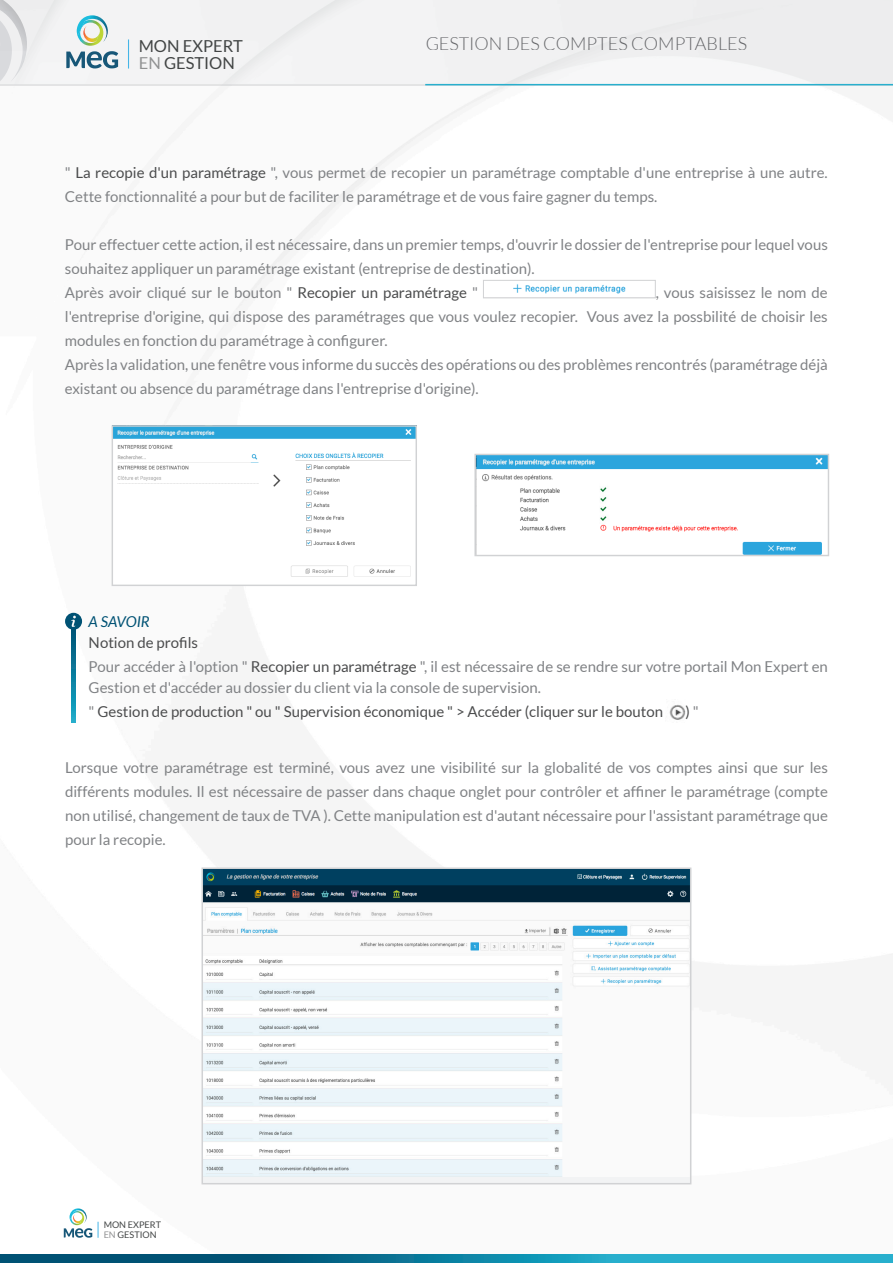
<style>
.page{position:relative;width:893px;height:1263px;background:#fff}
.page>*{position:absolute;margin:0;border:0;box-sizing:border-box;transform-origin:0 0}
.t1{font:300 18px "Lato";color:#6c6d70}
.t2{font:16.5px "Lato";color:#424545}
.t3{font:15px/24px "Lato";color:#808285}
.t4{font:15px "Lato";color:#4b4c4d}
.t5{font:italic 15px "Lato";color:#005274}
.t6{font:9.15px/9.3px "Lato";color:#424545}
.s1{color:#919293}
.s2{color:#4b4c4d}
.s3{color:#808285}
</style>
<div class="page">
<div style="left:0;top:0;width:893px;height:85px;background:#f2f3f4"></div>
<hr style="left:0;top:85px;width:893px;height:1px;background:#a8a9ad">
<svg style="left:64px;top:1208px;width:28px;height:30px"></svg>
<svg style="left:98px;top:1222px;width:1px;height:16px"></svg>
<svg style="left:0;top:1254px;width:893px;height:9px;background:#1180a0"></svg>
<hr style="left:425px;top:84px;width:468px;height:1px;background:#28afcd">
<svg style="left:0;top:0;width:27px;height:86px"></svg>
<svg style="left:66px;top:15px;width:52px;height:53px"></svg>
<hr style="left:128px;top:39px;width:1px;height:30px;background:#45b5e7">
<img style="left:513px;top:284px;width:113px;height:10px">
<div style="left:483px;top:280px;width:173px;height:18px;border:1px solid #d1d2d4"></div>
<img style="left:114px;top:427px;width:301px;height:150px">
<div style="left:112px;top:425px;width:305px;height:161px;border:1px solid #d1d2d4"></div>
<img style="left:205px;top:870px;width:483px;height:306px">
<div style="left:202px;top:867px;width:489px;height:317px;border:2px solid #d1d2d4"></div>
<svg style="left:71px;top:630px;width:5px;height:92px"></svg>
<img style="left:669px;top:705px;width:16px;height:15px">
<svg style="left:65px;top:613px;width:17px;height:17px"></svg>
<img style="left:476px;top:456px;width:351px;height:98px">
<div style="left:474px;top:454px;width:355px;height:102px;border:1px solid #d1d2d4"></div>
<img style="left:600px;top:483px;width:199px;height:40px">
<p class="t2" style="left:139px;top:37px;width:106px">MON EXPERT</p>
<p class="t1" style="left:425px;top:34px;width:324px">GESTION DES COMPTES COMPTABLES</p>
<p class="t2" style="left:139px;top:53px;width:98px"><span class="s1">EN</span> GESTION</p>
<p class="t3" style="left:65px;top:160px;width:764px">" <span class="s2">La recopie d'un paramétrage</span> ", vous permet de recopier un paramétrage comptable d'une entreprise à une autre.<br>Cette fonctionnalité a pour but de faciliter le paramétrage et de vous faire gagner du temps.</p>
<p class="t3" style="left:65px;top:232px;width:764px">Pour effectuer cette action, il est nécessaire, dans un premier temps, d'ouvrir le dossier de l'entreprise pour lequel vous souhaitez appliquer un paramétrage existant (entreprise de destination).</p>
<p class="t3" style="left:65px;top:280px;width:414px">Après avoir cliqué sur le bouton " <span class="s2">Recopier un paramétrage</span> "</p>
<p class="t3" style="left:65px;top:280px;width:764px;text-align:justify;text-indent:591px">, vous saisissez le nom de l'entreprise d'origine, qui dispose des paramétrages que vous voulez recopier. Vous avez la possbilité de choisir les modules en fonction du paramétrage à configurer.</p>
<p class="t3" style="left:65px;top:352px;width:764px">Après la validation, une fenêtre vous informe du succès des opérations ou des problèmes rencontrés (paramétrage déjà existant ou absence du paramétrage dans l'entreprise d'origine).</p>
<p class="t5" style="left:89px;top:613px;width:63px">A SAVOIR</p>
<p class="t4" style="left:89px;top:634px;width:111px">Notion de profils</p>
<p class="t3" style="left:89px;top:656px;width:741px;line-height:21px">Pour accéder à l'option " <span class="s2">Recopier un paramétrage</span> ", il est nécessaire de se rendre sur votre portail Mon Expert en<br>Gestion et d'accéder au dossier du client via la console de supervision.</p>
<p class="t4" style="left:89px;top:703px;width:576px"><span class="s3">"</span> Gestion de production " ou " Supervision économique " &gt; Accéder (cliquer sur le bouton</p>
<p class="t4" style="left:685px;top:703px;width:15px">) <span class="s3">"</span></p>
<p class="t3" style="left:65px;top:756px;width:764px;text-align:justify">Lorsque votre paramétrage est terminé, vous avez une visibilité sur la globalité de vos comptes ainsi que sur les différents modules. Il est nécessaire de passer dans chaque onglet pour contrôler et affiner le paramétrage (compte non utilisé, changement de taux de TVA ). Cette manipulation est d'autant nécessaire pour l'assistant paramétrage que pour la recopie.</p>
<p class="t6" style="left:104px;top:1220px;width:59px">MON EXPERT<br><span class="s1">EN</span> GESTION</p>
</div>
